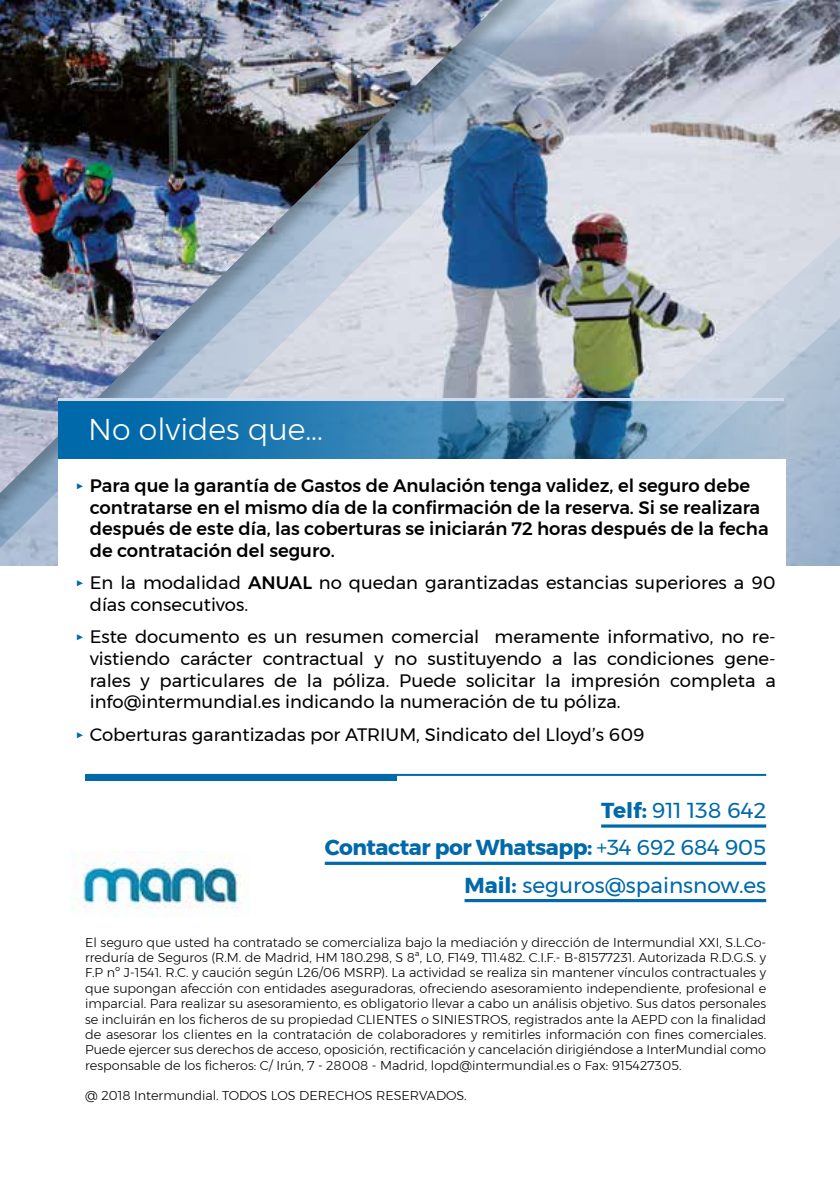
<style>
.page{position:relative;width:840px;height:1191px;background:#fff}
.page>*{position:absolute;margin:0;border:0;box-sizing:border-box;transform-origin:0 0}
.t1{font:300 30px "Montserrat";color:#fff}
.t2{font:21.6px/37.2px "Montserrat";color:#0069a9;text-align:right}
.t3{font:18px/21.6px "Montserrat";color:#000}
.t4{font:500 18px/21.6px "Montserrat";color:#000}
.t5{font:300 12.8px/15.4px "Montserrat";color:#000;text-align:justify}
.s1{font-weight:400;font-size:14px;color:#0069a9}
.s2{font-size:14px;color:#0069a9}
.s3{font-weight:500}
.s4{font-weight:700}
</style>
<div class="page">
<img style="left:711px;top:0;width:128px;height:179px">
<svg style="left:0;top:0;width:711px;height:566px;background:#b3b8c6"></svg>
<div style="left:0;top:0;width:552px;height:524px;background:#000;opacity:.25"></div>
<img style="left:0;top:0;width:502px;height:493px">
<svg style="left:408px;top:179px;width:431px;height:220px;background:#b5c0d2"></svg>
<img style="left:446px;top:227px;width:393px;height:339px">
<div style="left:58px;top:459px;width:726px;height:358px;background:#fff"></div>
<svg style="left:58px;top:400px;width:726px;height:59px;background:#3e83b1"></svg>
<hr style="left:85px;top:774px;width:680px;height:2px;background:#0069a9">
<div style="left:85px;top:775px;width:312px;height:5px;background:#0069a9"></div>
<hr style="left:58px;top:399px;width:725px;height:2px;background:#d0dced">
<hr style="left:601px;top:824px;width:164px;height:3px;background:#0069a9">
<svg style="left:324px;top:861px;width:441px;height:4px;background:#3286ba"></svg>
<hr style="left:464px;top:899px;width:301px;height:3px;background:#0069a9">
<img style="left:71px;top:851px;width:170px;height:65px">
<h1 class="t1" style="left:88px;top:406px;width:236px">No olvides que...</h1>
<p class="t4" style="left:90px;top:475px;width:680px;text-indent:-14px"><span class="s1">▶</span> Para que la garantía de Gastos de Anulación tenga validez, el seguro debe contratarse en el mismo día de la confirmación de la reserva. Si se realizara después de este día, las coberturas se iniciarán 72 horas después de la fecha de contratación del seguro.</p>
<h3 class="t3" style="left:90px;top:572px;width:687px;text-indent:-14px"><span class="s2">▶</span> En la modalidad <span class="s3">ANUAL</span> no quedan garantizadas estancias superiores a 90 días consecutivos.</h3>
<p class="t3" style="left:90px;top:626px;width:687px;text-align:justify;text-indent:-14px"><span class="s2">▶</span> Este documento es un resumen comercial meramente informativo, no re&shy;vistiendo carácter contractual y no sustituyendo a las condiciones gene&shy;rales y particulares de la póliza. Puede solicitar la impresión completa a info@intermundial.es indicando la numeración de tu póliza.</p>
<h3 class="t3" style="left:75px;top:723px;width:570px"><span class="s2">▶</span> Coberturas garantizadas por ATRIUM, Sindicato del Lloyd’s 609</h3>
<h2 class="t2" style="left:324px;top:791px;width:442px"><span class="s4">Telf:</span> 911 138 642<br><span class="s4">Contactar por Whatsapp:</span> +34 692 684 905<br><span class="s4">Mail:</span> seguros@spainsnow.es</h2>
<p class="t5" style="left:85px;top:934px;width:682px">El seguro que usted ha contratado se comercializa bajo la mediación y dirección de Intermundial XXI, S.L.Co&shy;rreduría de Seguros (R.M. de Madrid, HM 180.298, S 8ª, L0, F149, T11.482. C.I.F.- B-81577231. Autorizada R.D.G.S. y F.P nº J-1541. R.C. y caución según L26/06 MSRP). La actividad se realiza sin mantener vínculos contractuales y que supongan afección con entidades aseguradoras, ofreciendo asesoramiento independiente, profesional e imparcial. Para realizar su asesoramiento, es obligatorio llevar a cabo un análisis objetivo. Sus datos personales se incluirán en los ficheros de su propiedad CLIENTES o SINIESTROS, registrados ante la AEPD con la finalidad de asesorar los clientes en la contratación de colaboradores y remitirles información con fines comerciales.<br>Puede ejercer sus derechos de acceso, oposición, rectificación y cancelación dirigiéndose a InterMundial como responsable de los ficheros: C/ Irún, 7 - 28008 - Madrid, lopd@intermundial.es o Fax: 915427305.</p>
<p class="t5" style="left:85px;top:1087px;width:383px">@ 2018 Intermundial. TODOS LOS DERECHOS RESERVADOS.</p>
</div>
